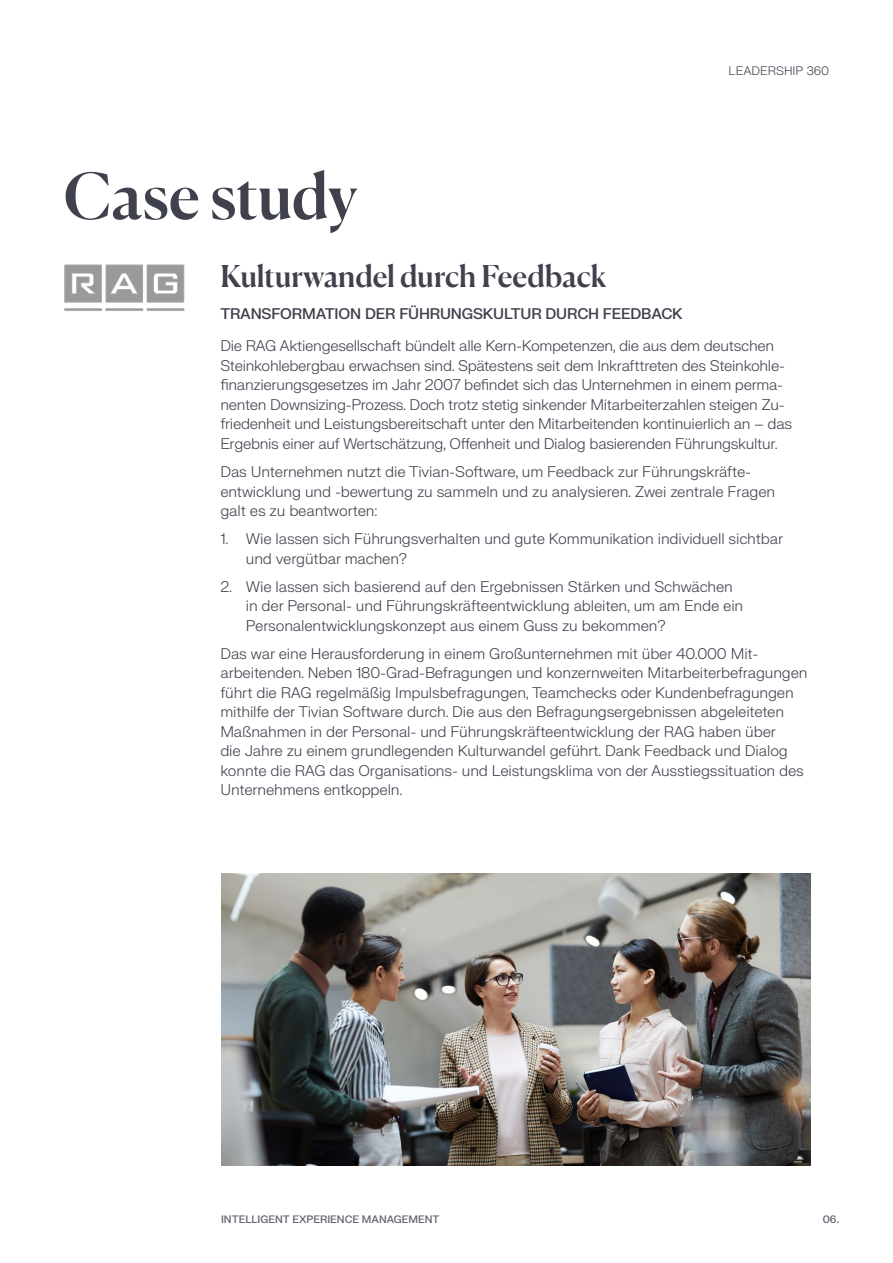
<style>
.page{position:relative;width:893px;height:1263px;background:#fff}
.page>*{position:absolute;margin:0;border:0;box-sizing:border-box;transform-origin:0 0}
.t1{font:500 63px "Canela";letter-spacing:-.005em;color:#3f414d}
.t2{font:500 30px "Canela";letter-spacing:-.01em;color:#3f414d}
.t3{font:300 15px/19.5px "FK Grotesk Neue";letter-spacing:-.01em;color:#3f414d}
.t4{font:500 15px "FK Grotesk Neue";letter-spacing:-.01em;color:#3f414d}
.t5{font:300 12px "FK Grotesk Neue";color:#3f414d}
.t6{font:500 10.5px "FK Grotesk Neue";color:#656771}
</style>
<div class="page">
<img style="left:64px;top:264px;width:121px;height:47px">
<img style="left:221px;top:874px;width:590px;height:291px">
<h1 class="t1" style="left:64px;top:147px;width:295px">Case study</h1>
<p class="t5" style="left:729px;top:62px;width:102px">LEADERSHIP 360</p>
<h2 class="t2" style="left:220px;top:253px;width:387px">Kulturwandel durch Feedback</h2>
<p class="t4" style="left:220px;top:303px;width:464px">TRANSFORMATION DER FÜHRUNGSKULTUR DURCH FEEDBACK</p>
<p class="t3" style="left:220px;top:336px;width:573px">Die RAG Aktiengesellschaft bündelt alle Kern-Kompetenzen, die aus dem deutschen Steinkohlebergbau erwachsen sind. Spätestens seit dem Inkrafttreten des Steinkohle&shy;finanzierungsgesetzes im Jahr 2007 befindet sich das Unternehmen in einem perma&shy;nenten Downsizing-Prozess. Doch trotz stetig sinkender Mitarbeiterzahlen steigen Zu&shy;friedenheit und Leistungsbereitschaft unter den Mitarbeitenden kontinuierlich an – das Ergebnis einer auf Wertschätzung, Offenheit und Dialog basierenden Führungskultur.</p>
<p class="t3" style="left:220px;top:461px;width:556px">Das Unternehmen nutzt die Tivian-Software, um Feedback zur Führungskräfte&shy;entwicklung und -bewertung zu sammeln und zu analysieren. Zwei zentrale Fragen galt es zu beantworten:</p>
<p class="t3" style="left:246px;top:528px;width:539px;text-indent:-26px">1. Wie lassen sich Führungsverhalten und gute Kommunikation individuell sichtbar und vergütbar machen?</p>
<p class="t3" style="left:246px;top:576px;width:499px;text-indent:-26px">2. Wie lassen sich basierend auf den Ergebnissen Stärken und Schwächen in der Personal- und Führungskräfteentwicklung ableiten, um am Ende ein<br>Personalentwicklungskonzept aus einem Guss zu bekommen?</p>
<p class="t3" style="left:220px;top:643px;width:589px">Das war eine Herausforderung in einem Großunternehmen mit über 40.000 Mit&shy;arbeitenden. Neben 180-Grad-Befragungen und konzernweiten Mitarbeiterbefragungen führt die RAG regelmäßig Impulsbefragungen, Teamchecks oder Kundenbefragungen mithilfe der Tivian Software durch. Die aus den Befragungsergebnissen abgeleiteten Maßnahmen in der Personal- und Führungskräfteentwicklung der RAG haben über<br>die Jahre zu einem grundlegenden Kulturwandel geführt. Dank Feedback und Dialog konnte die RAG das Organisations- und Leistungsklima von der Ausstiegssituation des Unternehmens entkoppeln.</p>
<p class="t6" style="left:221px;top:1211px;width:220px">INTELLIGENT EXPERIENCE MANAGEMENT</p>
<p class="t6" style="left:823px;top:1211px;width:18px">06.</p>
</div>
